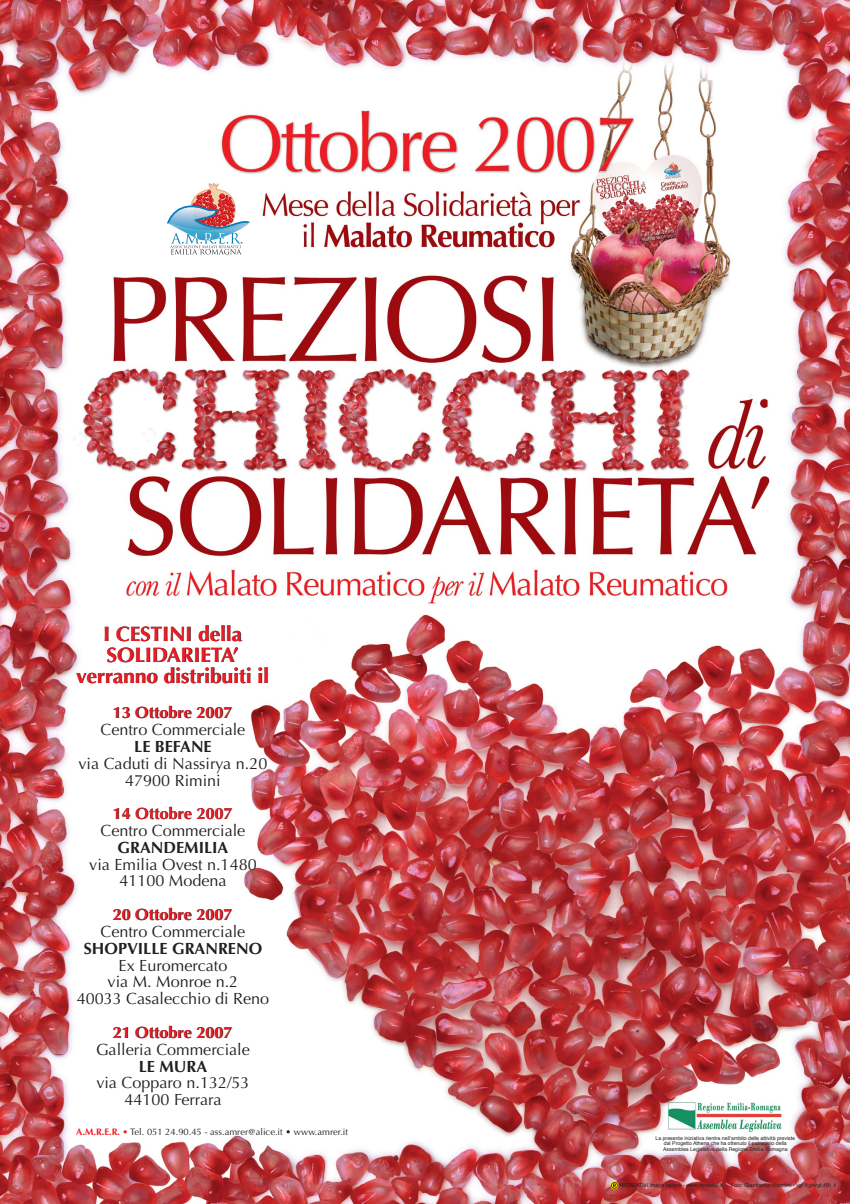
<style>
.page{position:relative;width:850px;height:1204px;background:#fff}
.page>*{position:absolute;margin:0;border:0;box-sizing:border-box;transform-origin:0 0}
.t1{font:700 20.81px/20.8px "Optima";color:#ed1c24;text-align:center}
.t2{font:16.19px/16.8px "Optima";color:#231f20;text-align:center}
.t3{font:700 16.19px "Optima";color:#ed1c24}
.t4{font:700 16.19px "Optima";color:#231f20}
.t5{font:9.38px "Optima";color:#231f20}
.t6{font:5.25px "Helvetica";color:#231f20}
.t7{font:5.19px/5.2px "Helvetica";color:#231f20;text-align:center}
.s1{font-weight:700;color:#ed1c24}
.s2{color:#ed1c24}
</style>
<div class="page">
<img style="left:0;top:0;width:849px;height:1204px">
<svg style="left:166px;top:181px;width:85px;height:74px"></svg>
<svg style="left:610px;top:1181px;width:8px;height:8px"></svg>
<svg style="left:611px;top:1182px;width:6px;height:7px"></svg>
<p class="t1" style="left:76px;top:625px;width:194px">I CESTINI della<br>SOLIDARIETA’ verranno distribuiti il</p>
<p class="t3" style="left:112px;top:706px;width:121px">13 Ottobre 2007</p>
<p class="t2" style="left:100px;top:723px;width:146px">Centro Commerciale</p>
<p class="t4" style="left:134px;top:740px;width:79px">LE BEFANE</p>
<p class="t2" style="left:78px;top:756px;width:190px">via Caduti di Nassirya n.20<br>47900 Rimini</p>
<p class="t2" style="left:100px;top:824px;width:146px">Centro Commerciale</p>
<p class="t4" style="left:117px;top:841px;width:112px">GRANDEMILIA</p>
<p class="t2" style="left:89px;top:857px;width:169px">via Emilia Ovest n.1480<br>41100 Modena</p>
<p class="t2" style="left:100px;top:925px;width:146px">Centro Commerciale</p>
<p class="t4" style="left:84px;top:942px;width:180px">SHOPVILLE GRANRENO</p>
<p class="t2" style="left:77px;top:958px;width:194px">Ex Euromercato<br>via M. Monroe n.2<br>40033 Casalecchio di Reno</p>
<p class="t2" style="left:96px;top:1042px;width:155px">Galleria Commerciale</p>
<p class="t4" style="left:139px;top:1059px;width:70px">LE MURA</p>
<p class="t2" style="left:96px;top:1076px;width:155px">via Copparo n.132/53<br>44100 Ferrara</p>
<p class="t3" style="left:113px;top:807px;width:121px">14 Ottobre 2007</p>
<p class="t3" style="left:112px;top:908px;width:121px">20 Ottobre 2007</p>
<p class="t3" style="left:112px;top:1025px;width:121px">21 Ottobre 2007</p>
<p class="t5" style="left:76px;top:1128px;width:273px"><span class="s1">A.M.R.E.R.</span> <span class="s2">•</span> Tel. 051 24.90.45 - ass.amrer@alice.it • www.amrer.it</p>
<p class="t7" style="left:655px;top:1136px;width:141px">La presente iniziativa rientra nell’ambito delle attività previste dal Progetto Athena che ha ottenuto il patrocinio della<br>Assemblea Legislativa della Regione Emilia Romagna</p>
<p class="t6" style="left:619px;top:1183px;width:105px">RICREATIVI image factory - www.ricreativi.it</p>
<p class="t6" style="left:730px;top:1183px;width:106px">Foto: Gianfranco Visentini - vgf@phvgf.191.it</p>
</div>
